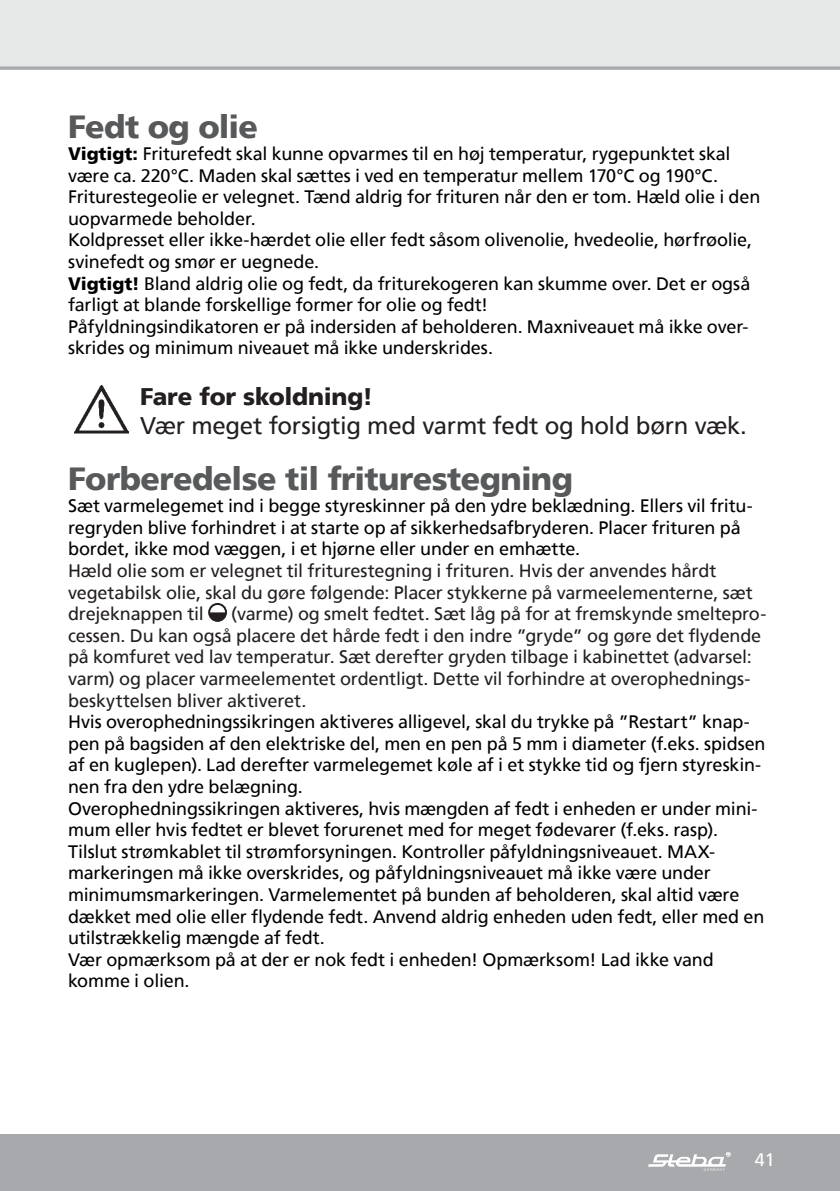
<style>
.page{position:relative;width:840px;height:1191px;background:#fff}
.page>*{position:absolute;margin:0;border:0;box-sizing:border-box;transform-origin:0 0}
.t1{font:900 32px "Frutiger";letter-spacing:-.02em;color:#58595b}
.t2{font:24px "Frutiger";letter-spacing:-.015em;color:#231f20}
.t3{font:900 24px "Frutiger";letter-spacing:-.01em;color:#231f20}
.t4{font:18px/21.6px "Frutiger";letter-spacing:-.01em;color:#000}
.t5{font:18px/21.6px "Frutiger";letter-spacing:-.01em;color:#231f20}
.t6{font:18px "Frutiger";color:#fff}
.s1{font-weight:900}
</style>
<div class="page">
<div style="left:0;top:0;width:839px;height:68px;background:#e7e8e8"></div>
<div style="left:0;top:1134px;width:839px;height:57px;background:#a7a9ac"></div>
<svg style="left:648px;top:1151px;width:82px;height:19px"></svg>
<svg style="left:0;top:66px;width:839px;height:4px;background:#b2b4b7"></svg>
<img style="left:74px;top:385px;width:55px;height:49px">
<div style="left:208px;top:603px;width:19px;height:19px;border:2px solid #231f20;border-radius:50%"></div>
<svg style="left:208px;top:611px;width:18px;height:11px"></svg>
<h1 class="t1" style="left:68px;top:108px;width:191px">Fedt og olie</h1>
<p class="t4" style="left:68px;top:143px;width:693px"><span class="s1">Vigtigt:</span> Friturefedt skal kunne opvarmes til en høj temperatur, rygepunktet skal være ca. 220°C. Maden skal sættes i ved en temperatur mellem 170°C og 190°C.<br>Friturestegeolie er velegnet. Tænd aldrig for frituren når den er tom. Hæld olie i den uopvarmede beholder.<br>Koldpresset eller ikke-hærdet olie eller fedt såsom olivenolie, hvedeolie, hørfrøolie, svinefedt og smør er uegnede.<br><span class="s1">Vigtigt!</span> Bland aldrig olie og fedt, da friturekogeren kan skumme over. Det er også farligt at blande forskellige former for olie og fedt!<br>Påfyldningsindikatoren er på indersiden af beholderen. Maxniveauet må ikke over&shy;skrides og minimum niveauet må ikke underskrides.</p>
<h2 class="t3" style="left:140px;top:382px;width:234px">Fare for skoldning!</h2>
<h2 class="t2" style="left:140px;top:411px;width:608px">Vær meget forsigtig med varmt fedt og hold børn væk.</h2>
<h1 class="t1" style="left:68px;top:460px;width:506px">Forberedelse til friturestegning</h1>
<p class="t4" style="left:68px;top:495px;width:685px">Sæt varmelegemet ind i begge styreskinner på den ydre beklædning. Ellers vil fritu&shy;regryden blive forhindret i at starte op af sikkerhedsafbryderen. Placer frituren på bordet, ikke mod væggen, i et hjørne eller under en emhætte.</p>
<p class="t5" style="left:68px;top:559px;width:685px">Hæld olie som er velegnet til friturestegning i frituren. Hvis der anvendes hårdt vegetabilsk olie, skal du gøre følgende: Placer stykkerne på varmeelementerne, sæt drejeknappen til</p>
<p class="t5" style="left:68px;top:603px;width:699px;text-indent:163px">(varme) og smelt fedtet. Sæt låg på for at fremskynde smeltepro&shy;cessen. Du kan også placere det hårde fedt i den indre ”gryde” og gøre det flydende på komfuret ved lav temperatur. Sæt derefter gryden tilbage i kabinettet (advarsel: varm) og placer varmeelementet ordentligt. Dette vil forhindre at overophednings&shy;beskyttelsen bliver aktiveret.</p>
<p class="t4" style="left:68px;top:711px;width:698px">Hvis overophedningssikringen aktiveres alligevel, skal du trykke på ”Restart” knap&shy;pen på bagsiden af den elektriske del, men en pen på 5 mm i diameter (f.eks. spidsen af en kuglepen). Lad derefter varmelegemet køle af i et stykke tid og fjern styreskin&shy;nen fra den ydre belægning.<br>Overophedningssikringen aktiveres, hvis mængden af fedt i enheden er under mini&shy;mum eller hvis fedtet er blevet forurenet med for meget fødevarer (f.eks. rasp).<br>Tilslut strømkablet til strømforsyningen. Kontroller påfyldningsniveauet. MAX&shy;markeringen må ikke overskrides, og påfyldningsniveauet må ikke være under minimumsmarkeringen. Varmelementet på bunden af beholderen, skal altid være dækket med olie eller flydende fedt. Anvend aldrig enheden uden fedt, eller med en utilstrækkelig mængde af fedt.<br>Vær opmærksom på at der er nok fedt i enheden! Opmærksom! Lad ikke vand komme i olien.</p>
<p class="t6" style="left:754px;top:1149px;width:22px">41</p>
</div>
